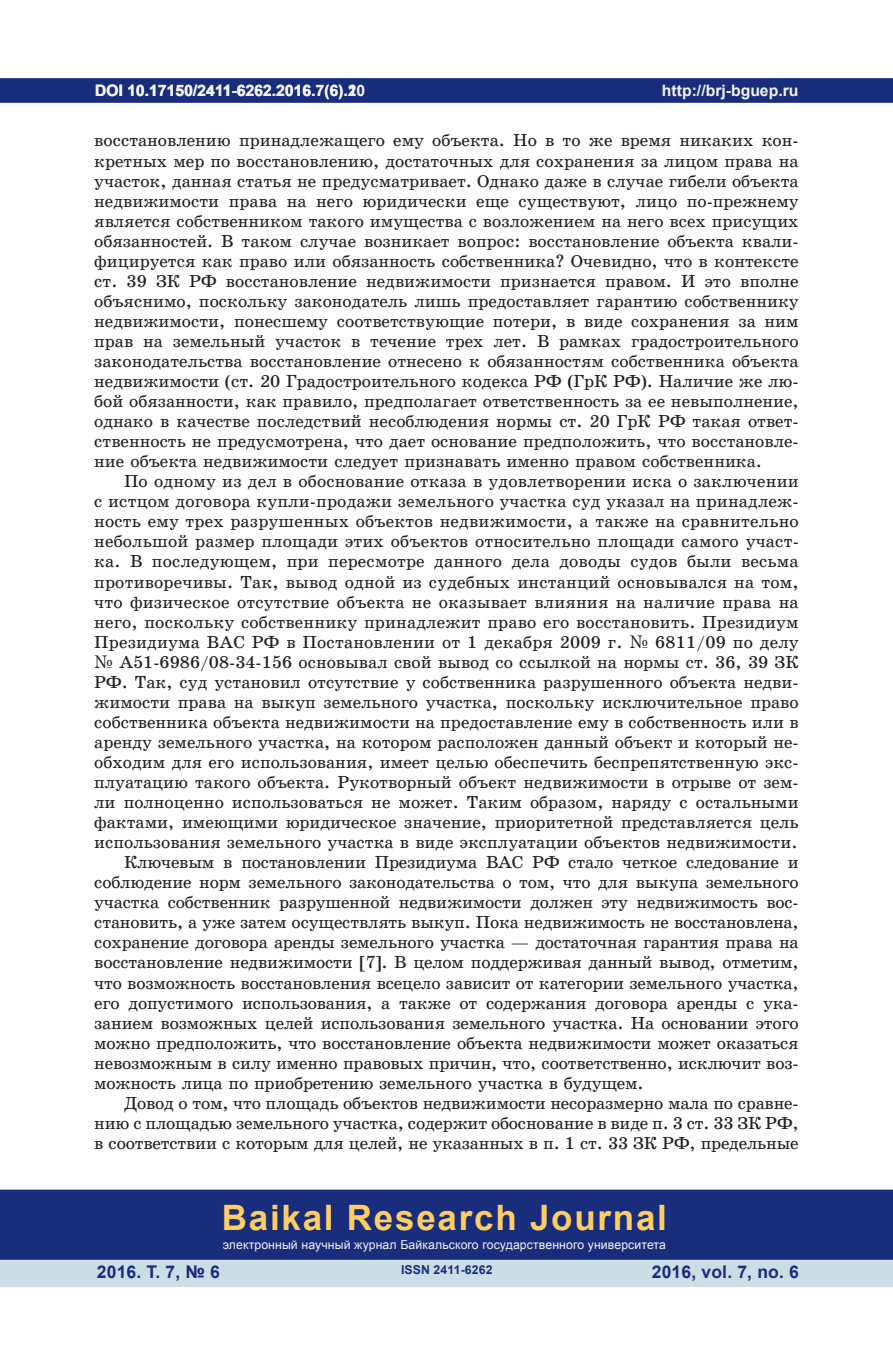
<style>
.page{position:relative;width:893px;height:1360px;background:#fff}
.page>*{position:absolute;margin:0;border:0;box-sizing:border-box;transform-origin:0 0}
.t1{font:700 35px "Arial";letter-spacing:.05em;color:#fecd64}
.t2{font:17.5px/20.1px "School Book C";color:#231f20;text-align:justify}
.t3{font:700 17.5px "Arial";letter-spacing:.01em;color:#182d7c}
.t4{font:700 15.75px "Arial";color:#f2f3f4}
.t5{font:12.25px "Arial";letter-spacing:.01em;color:#f2f3f4}
.t6{font:700 12.25px "Arial";letter-spacing:.01em;color:#182d7c}
.s1{font-family:"Century Schoolbook"}
</style>
<div class="page">
<div style="left:0;top:78px;width:893px;height:25px;background:#182d7c;border:2px solid #182d7c"></div>
<div style="left:0;top:1258px;width:893px;height:28px;background:#cddde6"></div>
<div style="left:0;top:1189px;width:893px;height:70px;background:#182d7c;border:2px solid #182d7c"></div>
<p class="t4" style="left:95px;top:79px;width:263px">DOI 10.17150/2411-6262.2016.7(6).1</p>
<p class="t2" style="left:94px;top:131px;width:706px">восстановлению принадлежащего ему объекта. Но в то же время никаких кон&shy;кретных мер по восстановлению, достаточных для сохранения за лицом права на участок, данная статья не предусматривает. Однако даже в случае гибели объекта недвижимости права на него юридически еще существуют, лицо по-прежнему является собственником такого имущества с возложением на него всех присущих обязанностей. В таком случае возникает вопрос: восстановление объекта квали&shy;фицируется как право или обязанность собственника? Очевидно, что в контексте ст. 39 ЗК РФ восстановление недвижимости признается правом. И это вполне объяснимо, поскольку законодатель лишь предоставляет гарантию собственнику недвижимости, понесшему соответствующие потери, в виде сохранения за ним прав на земельный участок в течение трех лет. В рамках градостроительного законодательства восстановление отнесено к обязанностям собственника объекта недвижимости (ст. 20 Градостроительного кодекса РФ (ГрК РФ). Наличие же лю&shy;бой обязанности, как правило, предполагает ответственность за ее невыполнение, однако в качестве последствий несоблюдения нормы ст. 20 ГрК РФ такая ответ&shy;ственность не предусмотрена, что дает основание предположить, что восстановле&shy;ние объекта недвижимости следует признавать именно правом собственника.</p>
<p class="t2" style="left:124px;top:471px;width:676px">По одному из дел в обоснование отказа в удовлетворении иска о заключении</p>
<p class="t2" style="left:94px;top:491px;width:706px">с истцом договора купли-продажи земельного участка суд указал на принадлеж-</p>
<p class="t2" style="left:94px;top:511px;width:706px">ность ему трех разрушенных объектов недвижимости, а также на сравнительно</p>
<p class="t2" style="left:94px;top:531px;width:706px">небольшой размер площади этих объектов относительно площади самого участ-</p>
<p class="t2" style="left:94px;top:551px;width:706px">ка. В последующем, при пересмотре данного дела доводы судов были весьма</p>
<p class="t2" style="left:94px;top:571px;width:706px">противоречивы. Так, вывод одной из судебных инстанций основывался на том,</p>
<p class="t2" style="left:94px;top:591px;width:706px">что физическое отсутствие объекта не оказывает влияния на наличие права на</p>
<p class="t2" style="left:94px;top:612px;width:706px">него, поскольку собственнику принадлежит право его восстановить. Президиум</p>
<p class="t2" style="left:94px;top:632px;width:706px">Президиума ВАС РФ в Постановлении от 1 декабря 2009 г. <span class="s1">№</span> 6811/09 по делу</p>
<p class="t2" style="left:94px;top:652px;width:706px"><span class="s1">№</span> А51-6986/08-34-156 основывал свой вывод со ссылкой на нормы ст. 36, 39 ЗК</p>
<p class="t2" style="left:94px;top:672px;width:706px">РФ. Так, суд установил отсутствие у собственника разрушенного объекта недви-</p>
<p class="t2" style="left:94px;top:692px;width:706px">жимости права на выкуп земельного участка, поскольку исключительное право</p>
<p class="t2" style="left:94px;top:712px;width:706px">собственника объекта недвижимости на предоставление ему в собственность или в</p>
<p class="t2" style="left:94px;top:732px;width:706px">аренду земельного участка, на котором расположен данный объект и который не-</p>
<p class="t2" style="left:94px;top:752px;width:706px">обходим для его использования, имеет целью обеспечить беспрепятственную экс-</p>
<p class="t2" style="left:94px;top:772px;width:706px">плуатацию такого объекта. Рукотворный объект недвижимости в отрыве от зем-</p>
<p class="t2" style="left:94px;top:792px;width:706px">ли полноценно использоваться не может. Таким образом, наряду с остальными</p>
<p class="t2" style="left:94px;top:812px;width:706px">фактами, имеющими юридическое значение, приоритетной представляется цель</p>
<p class="t2" style="left:94px;top:832px;width:705px">использования земельного участка в виде эксплуатации объектов недвижимости.</p>
<p class="t2" style="left:124px;top:852px;width:676px">Ключевым в постановлении Президиума ВАС РФ стало четкое следование и</p>
<p class="t2" style="left:94px;top:872px;width:706px">соблюдение норм земельного законодательства о том, что для выкупа земельного</p>
<p class="t2" style="left:94px;top:892px;width:706px">участка собственник разрушенной недвижимости должен эту недвижимость вос-</p>
<p class="t2" style="left:94px;top:912px;width:706px">становить, а уже затем осуществлять выкуп. Пока недвижимость не восстановлена,</p>
<p class="t2" style="left:94px;top:932px;width:706px">сохранение договора аренды земельного участка — достаточная гарантия права на</p>
<p class="t2" style="left:94px;top:952px;width:706px">восстановление недвижимости [7]. В целом поддерживая данный вывод, отметим,</p>
<p class="t2" style="left:94px;top:972px;width:706px">что возможность восстановления всецело зависит от категории земельного участка,</p>
<p class="t2" style="left:94px;top:992px;width:706px">его допустимого использования, а также от содержания договора аренды с ука-</p>
<p class="t2" style="left:94px;top:1012px;width:706px">занием возможных целей использования земельного участка. На основании этого</p>
<p class="t2" style="left:94px;top:1032px;width:706px">можно предположить, что восстановление объекта недвижимости может оказаться</p>
<p class="t2" style="left:94px;top:1052px;width:706px">невозможным в силу именно правовых причин, что, соответственно, исключит воз-</p>
<p class="t2" style="left:94px;top:1072px;width:551px">можность лица по приобретению земельного участка в будущем.</p>
<p class="t2" style="left:124px;top:1092px;width:676px">Довод о том, что площадь объектов недвижимости несоразмерно мала по сравне-</p>
<p class="t2" style="left:94px;top:1112px;width:706px">нию с площадью земельного участка, содержит обоснование в виде п. 3 ст. 33 ЗК РФ,</p>
<p class="t2" style="left:94px;top:1132px;width:706px">в соответствии с которым для целей, не указанных в п. 1 ст. 33 ЗК РФ, предельные</p>
<p class="t4" style="left:662px;top:79px;width:138px">http://brj-bguep.ru</p>
<p class="t4" style="left:348px;top:79px;width:19px">20</p>
<h1 class="t1" style="left:222px;top:1193px;width:447px">Baikal Research Journal</h1>
<p class="t5" style="left:223px;top:1236px;width:445px">электронный научный журнал Байкальского государственного университета</p>
<p class="t3" style="left:97px;top:1259px;width:125px">2016. Т. 7, № 6</p>
<p class="t3" style="left:652px;top:1259px;width:149px">2016, vol. 7, no. 6</p>
<p class="t6" style="left:401px;top:1261px;width:93px">ISSN 2411-6262</p>
</div>
